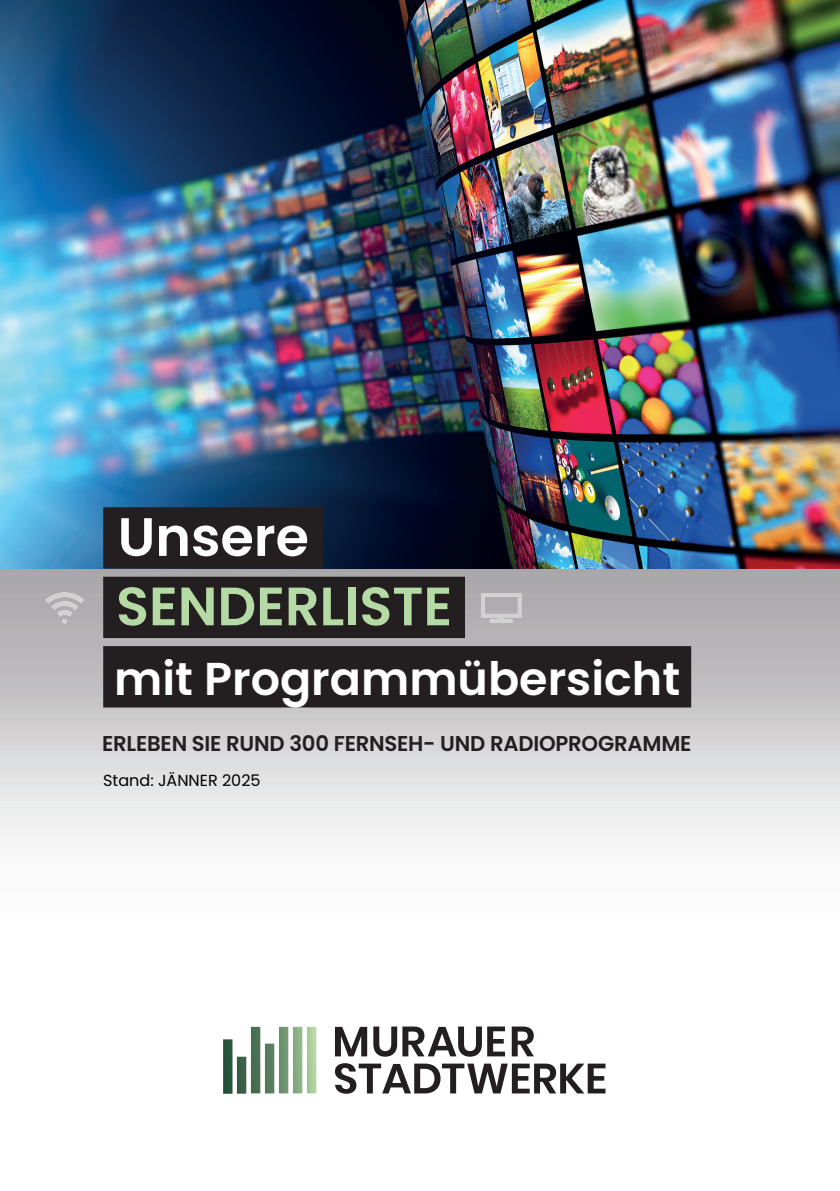
<style>
.page{position:relative;width:840px;height:1191px;background:#fff}
.page>*{position:absolute;margin:0;border:0;box-sizing:border-box;transform-origin:0 0}
.t1{font:600 54px "Poppins";color:#b5daa5}
.t2{font:600 54px "Poppins";color:#fff}
.t3{font:600 46px "Poppins";color:#fff}
.t4{font:600 21.4px "Poppins";letter-spacing:-.01em;color:#231f20}
.t5{font:16px "Poppins";color:#000001}
</style>
<div class="page">
<svg style="left:0;top:569px;width:839px;height:126px;background:#b2b0b2"></svg>
<img style="left:0;top:0;width:839px;height:569px">
<svg style="left:480px;top:593px;width:41px;height:30px"></svg>
<svg style="left:45px;top:592px;width:39px;height:31px"></svg>
<img style="left:0;top:695px;width:839px;height:151px">
<div style="left:103px;top:507px;width:220px;height:61px;background:#231f20"></div>
<div style="left:103px;top:576px;width:362px;height:62px;background:#231f20"></div>
<div style="left:103px;top:646px;width:587px;height:61px;background:#231f20"></div>
<svg style="left:223px;top:1026px;width:93px;height:67px"></svg>
<svg style="left:335px;top:1026px;width:32px;height:30px"></svg>
<svg style="left:373px;top:1026px;width:108px;height:30px"></svg>
<svg style="left:487px;top:1026px;width:17px;height:30px"></svg>
<svg style="left:511px;top:1026px;width:22px;height:30px"></svg>
<svg style="left:335px;top:1063px;width:270px;height:30px"></svg>
<h1 class="t2" style="left:118px;top:505px;width:193px">Unsere</h1>
<h1 class="t1" style="left:116px;top:575px;width:337px">SENDERLISTE</h1>
<h2 class="t3" style="left:114px;top:652px;width:567px">mit Programmübersicht</h2>
<p class="t4" style="left:102px;top:731px;width:590px">ERLEBEN SIE RUND 300 FERNSEH- UND RADIOPROGRAMME</p>
<p class="t5" style="left:103px;top:771px;width:159px">Stand: JÄNNER 2025</p>
</div>
